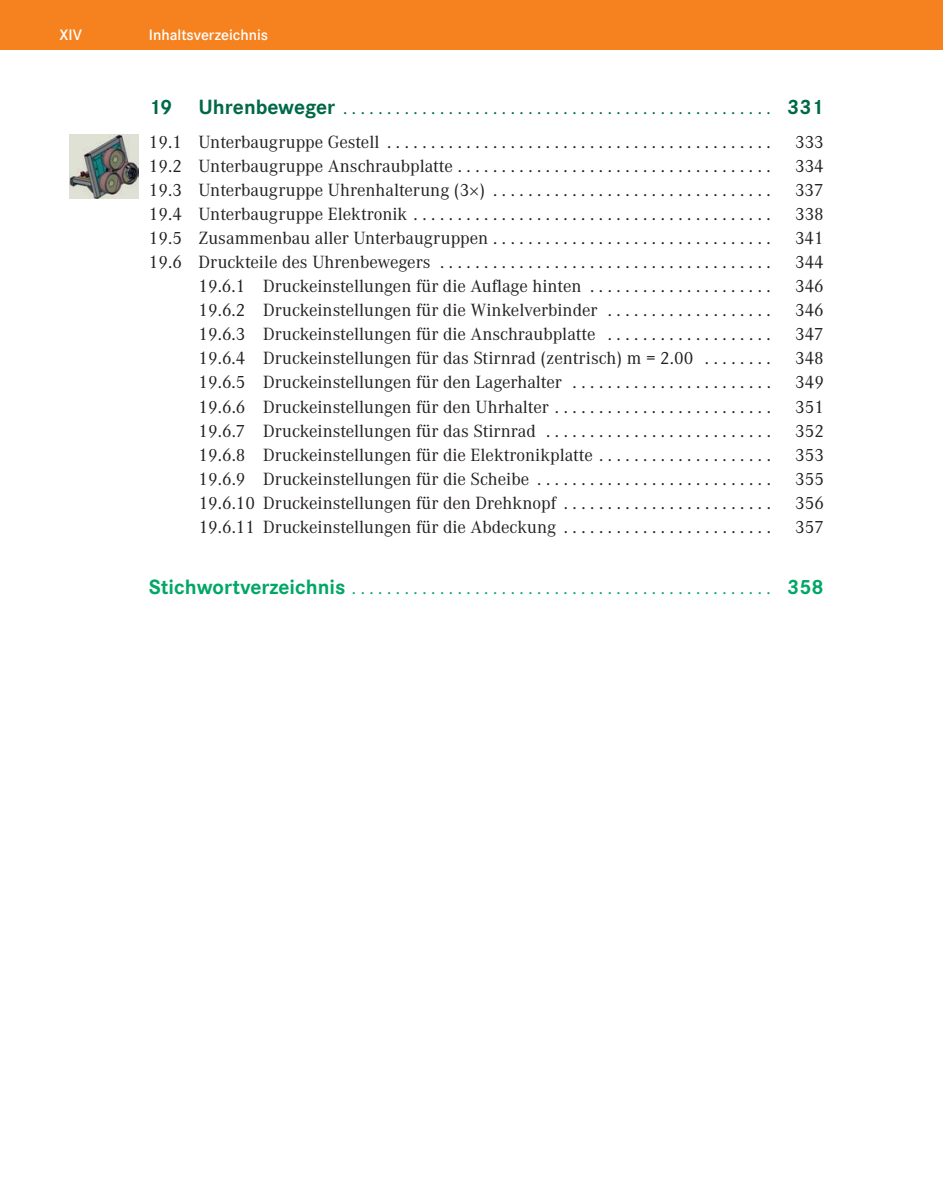
<style>
.page{position:relative;width:943px;height:1191px;background:#fff}
.page>*{position:absolute;margin:0;border:0;box-sizing:border-box;transform-origin:0 0}
.t1{font:18.38px/33.9px "Corporate A Pro";color:#231f20}
.t2{font:18.38px "Corporate A Pro";color:#00a766}
.t3{font:600 15.75px "Corporate S Pro";color:#fff}
.s1{font-family:"Corporate S Pro";font-weight:700;font-size:21.35px;color:#006848}
.s2{color:#006848}
.s3{font-family:"Corporate S Pro";font-weight:700;font-size:21.35px}
</style>
<div class="page">
<div style="left:0;top:0;width:942px;height:50px;background:#f5821f"></div>
<img style="left:69px;top:134px;width:70px;height:64px">
<p class="t3" style="left:60px;top:25px;width:24px">XIV</p>
<p class="t3" style="left:149px;top:25px;width:121px">Inhaltsverzeichnis</p>
<p class="t1" style="left:149px;top:92px;width:676px"><span class="s1">19 Uhrenbeweger</span> <span class="s2">.................................................</span> <span class="s1">331<br></span>19.1 Unterbaugruppe Gestell ............................................</p>
<p class="t1" style="left:795px;top:126px;width:30px">333</p>
<p class="t1" style="left:149px;top:150px;width:623px">19.2 Unterbaugruppe Anschraubplatte ....................................</p>
<p class="t1" style="left:795px;top:150px;width:30px">334</p>
<p class="t1" style="left:149px;top:174px;width:623px">19.3 Unterbaugruppe Uhrenhalterung (3◆) . . . . . . . . . . . . . . . . . . . . . . . . . . . . . . . .</p>
<p class="t1" style="left:795px;top:174px;width:30px">337</p>
<p class="t1" style="left:149px;top:198px;width:623px">19.4 Unterbaugruppe Elektronik .........................................</p>
<p class="t1" style="left:795px;top:198px;width:30px">338</p>
<p class="t1" style="left:149px;top:222px;width:623px">19.5 Zusammenbau aller Unterbaugruppen . . . . . . . . . . . . . . . . . . . . . . . . . . . . . . . .</p>
<p class="t1" style="left:795px;top:222px;width:30px">341</p>
<p class="t1" style="left:149px;top:246px;width:623px">19.6 Druckteile des Uhrenbewegers ......................................</p>
<p class="t1" style="left:795px;top:246px;width:30px">344</p>
<p class="t1" style="left:198px;top:271px;width:574px">19.6.1 Druckeinstellungen für die Auflage hinten . . . . . . . . . . . . . . . . . . . . .</p>
<p class="t1" style="left:795px;top:271px;width:30px">346</p>
<p class="t1" style="left:198px;top:295px;width:574px">19.6.2 Druckeinstellungen für die Winkelverbinder . . . . . . . . . . . . . . . . . . .</p>
<p class="t1" style="left:795px;top:295px;width:30px">346</p>
<p class="t1" style="left:198px;top:319px;width:574px">19.6.3 Druckeinstellungen für die Anschraubplatte . . . . . . . . . . . . . . . . . . .</p>
<p class="t1" style="left:795px;top:319px;width:30px">347</p>
<p class="t1" style="left:198px;top:343px;width:574px">19.6.4 Druckeinstellungen für das Stirnrad (zentrisch) m = 2.00 . . . . . . . .</p>
<p class="t1" style="left:795px;top:343px;width:30px">348</p>
<p class="t1" style="left:198px;top:367px;width:574px">19.6.5 Druckeinstellungen für den Lagerhalter . . . . . . . . . . . . . . . . . . . . . . .</p>
<p class="t1" style="left:795px;top:367px;width:30px">349</p>
<p class="t1" style="left:199px;top:391px;width:574px">19.6.6 Druckeinstellungen für den Uhrhalter . . . . . . . . . . . . . . . . . . . . . . . . .</p>
<p class="t1" style="left:795px;top:391px;width:30px">351</p>
<p class="t1" style="left:199px;top:415px;width:574px">19.6.7 Druckeinstellungen für das Stirnrad . . . . . . . . . . . . . . . . . . . . . . . . . .</p>
<p class="t1" style="left:795px;top:415px;width:30px">352</p>
<p class="t1" style="left:199px;top:439px;width:574px">19.6.8 Druckeinstellungen für die Elektronikplatte . . . . . . . . . . . . . . . . . . . .</p>
<p class="t1" style="left:795px;top:439px;width:30px">353</p>
<p class="t1" style="left:199px;top:463px;width:574px">19.6.9 Druckeinstellungen für die Scheibe . . . . . . . . . . . . . . . . . . . . . . . . . . .</p>
<p class="t1" style="left:795px;top:463px;width:30px">355</p>
<p class="t1" style="left:199px;top:487px;width:574px">19.6.10 Druckeinstellungen für den Drehknopf . . . . . . . . . . . . . . . . . . . . . . . .</p>
<p class="t1" style="left:795px;top:487px;width:30px">356</p>
<p class="t1" style="left:199px;top:511px;width:574px">19.6.11 Druckeinstellungen für die Abdeckung . . . . . . . . . . . . . . . . . . . . . . . .</p>
<p class="t1" style="left:795px;top:511px;width:30px">357</p>
<p class="t2" style="left:149px;top:581px;width:676px"><span class="s3">Stichwortverzeichnis</span> ................................................ <span class="s3">358</span></p>
</div>
